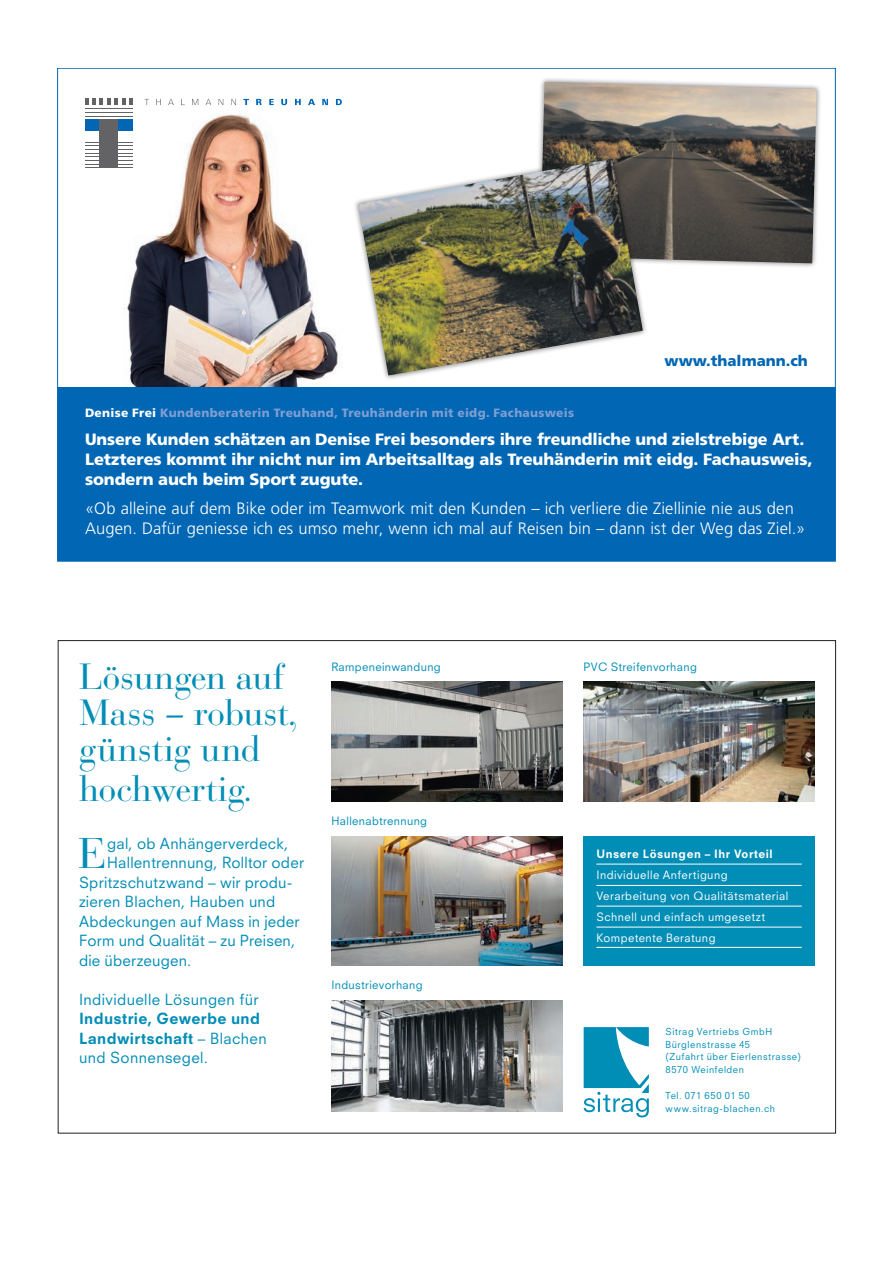
<style>
.page{position:relative;width:893px;height:1263px;background:#fff}
.page>*{position:absolute;margin:0;border:0;box-sizing:border-box;transform-origin:0 0}
.t1{font:42.45px "Bodoni Bauer BQ";color:#008db6}
.t2{font:36px/36px "Bodoni Bauer BQ";letter-spacing:-.005em;color:#008db6}
.t3{font:300 16.5px/19.8px "Frutiger";letter-spacing:.01em;color:#fff}
.t4{font:900 16.35px/19.6px "Frutiger";letter-spacing:-.005em;color:#fff}
.t5{font:15px "Neuzeit S";letter-spacing:.015em;color:#008db6}
.t6{font:800 15px/19.5px "Neuzeit S";letter-spacing:.02em;color:#008db6}
.t7{font:900 15px "Frutiger";color:#0166b3}
.t8{font:900 12px "Frutiger";letter-spacing:.02em;color:#7e9ed2}
.t9{font:11.25px/21px "Neuzeit S";letter-spacing:.04em;color:#fff}
.t10{font:11.25px "Neuzeit S";letter-spacing:.03em;color:#008db6}
.t11{font:800 11.25px "Neuzeit S";letter-spacing:.05em;color:#fff}
.t12{font:9.45px/12.9px "Neuzeit S";letter-spacing:.06em;color:#008db6}
.s1{color:#fff}
.s2{font-weight:400}
</style>
<div class="page">
<img style="left:102px;top:114px;width:237px;height:273px">
<div style="left:59px;top:387px;width:775px;height:172px;background:#0166b3"></div>
<hr style="left:102px;top:387px;width:255px;height:1px;background:#0166b3">
<div style="left:535px;top:76px;width:287px;height:193px;background:#231f20;opacity:.6"></div>
<img style="left:540px;top:82px;width:277px;height:181px">
<div style="left:353px;top:154px;width:295px;height:227px;background:#231f20;opacity:.6"></div>
<img style="left:358px;top:159px;width:285px;height:216px">
<div style="left:85px;top:120px;width:14px;height:11px;background:#0166b3"></div>
<hr style="left:100px;top:120px;width:3px;height:48px;background:#636366">
<hr style="left:104px;top:120px;width:3px;height:48px;background:#636366">
<hr style="left:107px;top:120px;width:3px;height:48px;background:#636366">
<hr style="left:111px;top:120px;width:3px;height:48px;background:#636366">
<hr style="left:115px;top:120px;width:3px;height:48px;background:#636366">
<div style="left:118px;top:120px;width:15px;height:11px;background:#0166b3"></div>
<svg style="left:85px;top:99px;width:48px;height:6px"></svg>
<svg style="left:118px;top:142px;width:15px;height:27px"></svg>
<svg style="left:85px;top:142px;width:14px;height:26px"></svg>
<hr style="left:85px;top:116px;width:48px;height:1px;background:#636366">
<hr style="left:85px;top:112px;width:48px;height:1px;background:#636366">
<hr style="left:85px;top:108px;width:48px;height:1px;background:#636366">
<svg style="left:144px;top:99px;width:5px;height:6px"></svg>
<svg style="left:156px;top:99px;width:5px;height:6px"></svg>
<svg style="left:168px;top:99px;width:6px;height:6px"></svg>
<svg style="left:192px;top:99px;width:6px;height:6px"></svg>
<svg style="left:206px;top:99px;width:5px;height:6px"></svg>
<svg style="left:219px;top:99px;width:4px;height:6px"></svg>
<svg style="left:231px;top:99px;width:5px;height:6px"></svg>
<svg style="left:243px;top:99px;width:6px;height:6px"></svg>
<svg style="left:256px;top:99px;width:6px;height:6px"></svg>
<svg style="left:269px;top:99px;width:5px;height:6px"></svg>
<svg style="left:281px;top:99px;width:6px;height:6px"></svg>
<svg style="left:295px;top:99px;width:6px;height:6px"></svg>
<svg style="left:308px;top:99px;width:7px;height:6px"></svg>
<svg style="left:322px;top:99px;width:6px;height:6px"></svg>
<svg style="left:336px;top:99px;width:6px;height:6px"></svg>
<svg style="left:584px;top:1027px;width:65px;height:90px"></svg>
<div style="left:584px;top:836px;width:231px;height:130px;background:#008db6"></div>
<hr style="left:596px;top:864px;width:206px;height:1px;background:#fff">
<hr style="left:596px;top:885px;width:206px;height:1px;background:#fff">
<hr style="left:596px;top:906px;width:206px;height:1px;background:#fff">
<hr style="left:596px;top:927px;width:206px;height:1px;background:#fff">
<hr style="left:596px;top:947px;width:206px;height:1px;background:#fff">
<img style="left:584px;top:682px;width:231px;height:119px">
<img style="left:331px;top:682px;width:231px;height:119px">
<img style="left:331px;top:1000px;width:231px;height:112px">
<img style="left:331px;top:836px;width:231px;height:130px">
<p class="t7" style="left:665px;top:351px;width:145px">www.thalmann.ch</p>
<p class="t8" style="left:85px;top:405px;width:491px"><span class="s1">Denise Frei</span> Kundenberaterin Treuhand, Treuhänderin mit eidg. Fachausweis</p>
<p class="t4" style="left:85px;top:430px;width:729px">Unsere Kunden schätzen an Denise Frei besonders ihre freundliche und zielstrebige Art.<br>Letzteres kommt ihr nicht nur im Arbeitsalltag als Treuhänderin mit eidg. Fachausweis, sondern auch beim Sport zugute.</p>
<p class="t3" style="left:85px;top:498px;width:722px">«Ob alleine auf dem Bike oder im Teamwork mit den Kunden – ich verliere die Ziellinie nie aus den<br>Augen. Dafür geniesse ich es umso mehr, wenn ich mal auf Reisen bin – dann ist der Weg das Ziel.»</p>
<h2 class="t2" style="left:79px;top:659px;width:219px">Lösungen auf<br>Mass – robust, günstig und</h2>
<h2 class="t2" style="left:79px;top:772px;width:173px">hochwertig.</h2>
<h1 class="t1" style="left:78px;top:829px;width:29px">E</h1>
<p class="t5" style="left:107px;top:834px;width:183px">gal, ob Anhängerverdeck,</p>
<p class="t5" style="left:107px;top:853px;width:198px">Hallentrennung, Rolltor oder</p>
<p class="t5" style="left:79px;top:873px;width:214px">Spritzschutzwand – wir produ-</p>
<p class="t5" style="left:79px;top:892px;width:198px">zieren Blachen, Hauben und</p>
<p class="t5" style="left:79px;top:912px;width:222px">Abdeckungen auf Mass in jeder</p>
<p class="t5" style="left:79px;top:931px;width:218px">Form und Qualität – zu Preisen,</p>
<p class="t5" style="left:79px;top:951px;width:114px">die überzeugen.</p>
<p class="t5" style="left:79px;top:990px;width:181px">Individuelle Lösungen für</p>
<p class="t6" style="left:79px;top:1009px;width:189px">Industrie, Gewerbe und<br>Landwirtschaft <span class="s2">– Blachen und Sonnensegel.</span></p>
<p class="t10" style="left:331px;top:660px;width:111px">Rampeneinwandung</p>
<p class="t10" style="left:584px;top:660px;width:115px">PVC Streifenvorhang</p>
<p class="t10" style="left:331px;top:814px;width:97px">Hallenabtrennung</p>
<p class="t10" style="left:331px;top:978px;width:93px">Industrievorhang</p>
<p class="t11" style="left:596px;top:846px;width:178px">Unsere Lösungen – Ihr Vorteil</p>
<p class="t9" style="left:596px;top:864px;width:193px">Individuelle Anfertigung<br>Verarbeitung von Qualitätsmaterial<br>Schnell und einfach umgesetzt<br>Kompetente Beratung</p>
<p class="t12" style="left:666px;top:1025px;width:137px">Sitrag Vertriebs GmbH<br>Bürglenstrasse 45<br>(Zufahrt über Eierlenstrasse)<br>8570 Weinfelden</p>
<p class="t12" style="left:666px;top:1089px;width:111px">Tel. 071 650 01 50 www.sitrag-blachen.ch</p>
</div>
